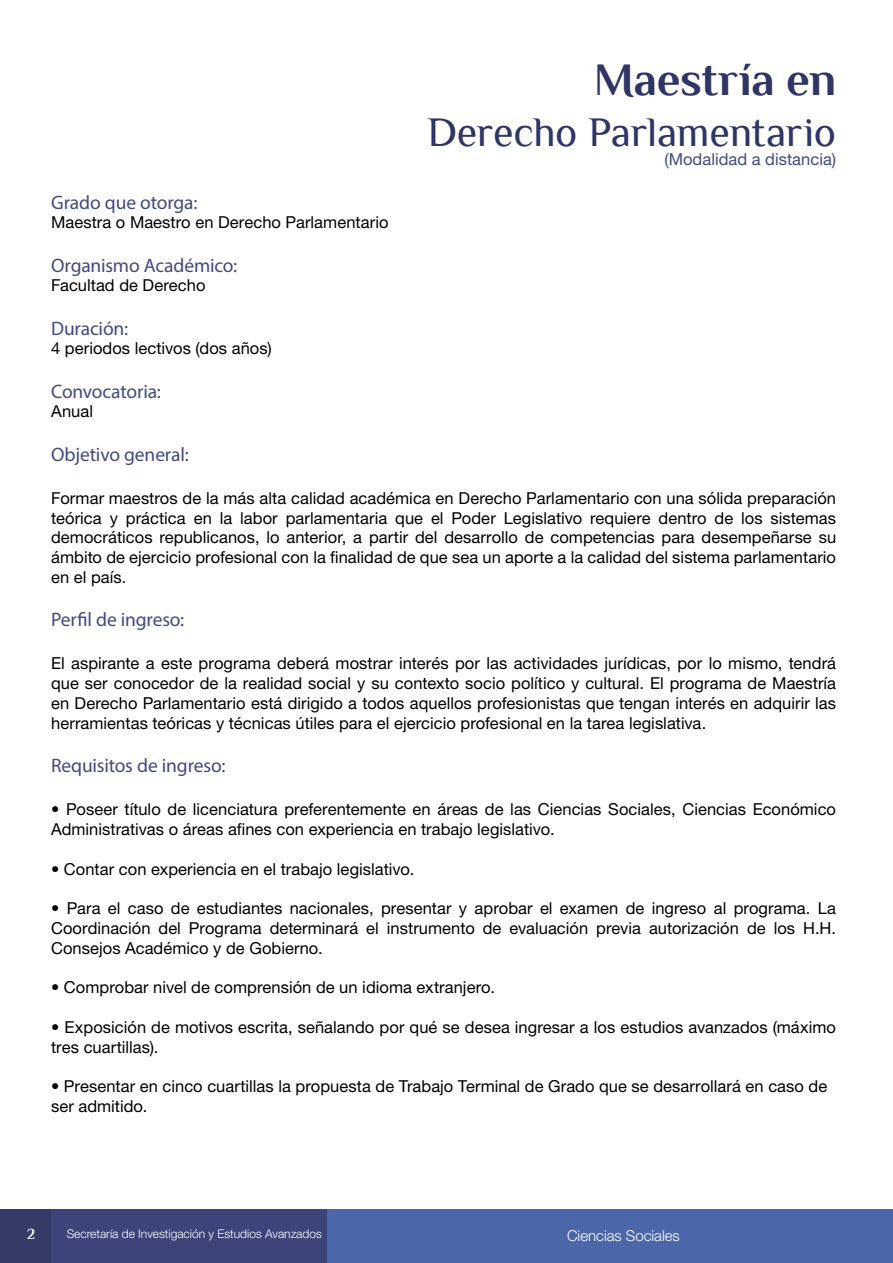
<style>
.page{position:relative;width:893px;height:1263px;background:#fff}
.page>*{position:absolute;margin:0;border:0;box-sizing:border-box;transform-origin:0 0}
.t1{font:700 46.5px "Philosopher";letter-spacing:-.005em;color:#2f3565}
.t2{font:42px "Philosopher";letter-spacing:-.01em;color:#2f3565}
.t3{font:19.5px "Myriad Pro";letter-spacing:-.01em;color:#414a82}
.t4{font:16.5px/19.8px "Helvetica Neue LT Pro";letter-spacing:.005em;color:#000;text-align:justify}
.t5{font:16.5px "Helvetica Neue LT Pro";letter-spacing:.005em;color:#414a82}
.t6{font:300 15px "Helvetica Neue LT Pro";color:#fff}
.t7{font:700 15px "Philosopher";color:#fff}
.t8{font:300 12px "Helvetica Neue LT Pro";color:#fff}
</style>
<div class="page">
<div style="left:327px;top:1209px;width:566px;height:54px;background:#4b66a9"></div>
<div style="left:51px;top:1209px;width:276px;height:54px;background:#3c447a"></div>
<div style="left:0;top:1209px;width:51px;height:54px;background:#353b67"></div>
<h1 class="t1" style="left:594px;top:55px;width:244px">Maestría en</h1>
<h2 class="t2" style="left:427px;top:110px;width:411px">Derecho Parlamentario</h2>
<p class="t5" style="left:664px;top:149px;width:173px">(Modalidad a distancia)</p>
<p class="t3" style="left:51px;top:190px;width:148px">Grado que otorga:</p>
<p class="t4" style="left:51px;top:212px;width:339px">Maestra o Maestro en Derecho Parlamentario</p>
<p class="t3" style="left:51px;top:253px;width:187px">Organismo Académico:</p>
<p class="t4" style="left:51px;top:275px;width:156px">Facultad de Derecho</p>
<p class="t3" style="left:51px;top:316px;width:78px">Duración:</p>
<p class="t4" style="left:51px;top:338px;width:222px">4 periodos lectivos (dos años)</p>
<p class="t3" style="left:51px;top:379px;width:111px">Convocatoria:</p>
<p class="t4" style="left:51px;top:401px;width:43px">Anual</p>
<p class="t3" style="left:51px;top:442px;width:139px">Objetivo general:</p>
<p class="t4" style="left:51px;top:488px;width:786px">Formar maestros de la más alta calidad académica en Derecho Parlamentario con una sólida preparación teórica y práctica en la labor parlamentaria que el Poder Legislativo requiere dentro de los sistemas democráticos republicanos, lo anterior, a partir del desarrollo de competencias para desempeñarse su ámbito de ejercicio profesional con la finalidad de que sea un aporte a la calidad del sistema parlamentario en el país.</p>
<p class="t3" style="left:51px;top:608px;width:135px">Perfil de ingreso:</p>
<p class="t4" style="left:51px;top:653px;width:786px">El aspirante a este programa deberá mostrar interés por las actividades jurídicas, por lo mismo, tendrá que ser conocedor de la realidad social y su contexto socio político y cultural. El programa de Maestría en Derecho Parlamentario está dirigido a todos aquellos profesionistas que tengan interés en adquirir las herramientas teóricas y técnicas útiles para el ejercicio profesional en la tarea legislativa.</p>
<p class="t3" style="left:51px;top:753px;width:176px">Requisitos de ingreso:</p>
<p class="t4" style="left:51px;top:799px;width:786px">• Poseer título de licenciatura preferentemente en áreas de las Ciencias Sociales, Ciencias Económico<br>Administrativas o áreas afines con experiencia en trabajo legislativo.</p>
<p class="t4" style="left:51px;top:858px;width:365px">• Contar con experiencia en el trabajo legislativo.</p>
<p class="t4" style="left:51px;top:898px;width:786px">• Para el caso de estudiantes nacionales, presentar y aprobar el examen de ingreso al programa. La Coordinación del Programa determinará el instrumento de evaluación previa autorización de los H.H.<br>Consejos Académico y de Gobierno.</p>
<p class="t4" style="left:51px;top:977px;width:445px">• Comprobar nivel de comprensión de un idioma extranjero.</p>
<p class="t4" style="left:51px;top:1017px;width:786px">• Exposición de motivos escrita, señalando por qué se desea ingresar a los estudios avanzados (máximo tres cuartillas).</p>
<p class="t4" style="left:51px;top:1076px;width:778px">• Presentar en cinco cuartillas la propuesta de Trabajo Terminal de Grado que se desarrollará en caso de ser admitido.</p>
<p class="t7" style="left:27px;top:1226px;width:10px">2</p>
<p class="t8" style="left:67px;top:1226px;width:257px">Secretaría de Investigación y Estudios Avanzados</p>
<p class="t6" style="left:567px;top:1227px;width:114px">Ciencias Sociales</p>
</div>
